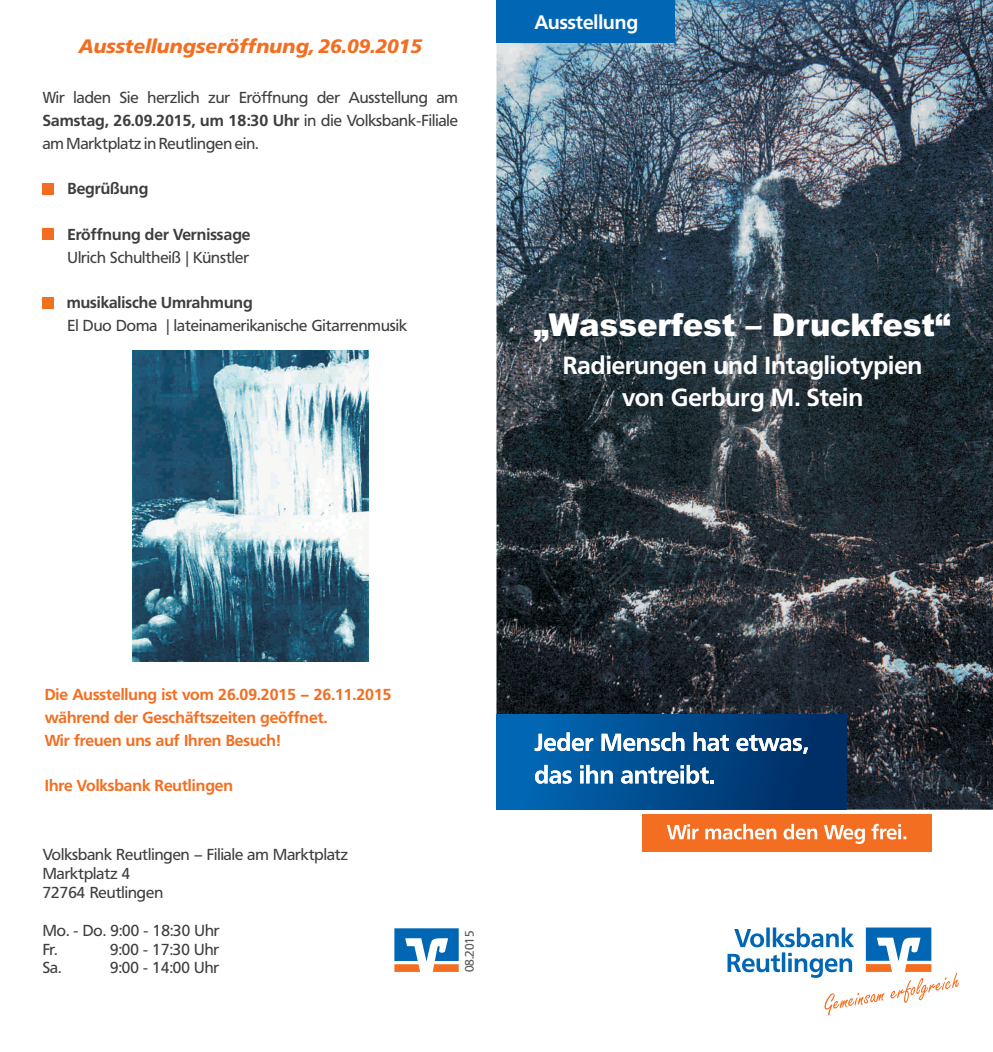
<style>
.page{position:relative;width:993px;height:1052px;background:#fff}
.page>*{position:absolute;margin:0;border:0;box-sizing:border-box;transform-origin:0 0}
.t1{font:900 31.5px "Arial";color:#fff}
.t2{font:700 24.5px/31.8px "Frutiger VR";color:#fff;text-align:center}
.t3{font:italic 700 19.25px "Frutiger VR";color:#f36e21}
.t4{font:700 19.25px "Frutiger VR";color:#fff}
.t5{font:15.75px/18.9px "Frutiger VR";color:#3e3e3f}
.t6{font:700 15.75px/22.8px "Frutiger VR";color:#f36e21}
.t7{font:700 15.75px "Frutiger VR";color:#3e3e3f}
.t8{font:12.25px "Frutiger VR";color:#57585a}
.s1{font-weight:700}
</style>
<div class="page">
<img style="left:496px;top:0;width:496px;height:809px">
<div style="left:496px;top:715px;width:349px;height:94px;background:linear-gradient(to right,#046eba,#002a60)"></div>
<div style="left:641px;top:814px;width:290px;height:38px;background:#f36e21"></div>
<svg style="left:666px;top:824px;width:240px;height:20px"></svg>
<svg style="left:727px;top:927px;width:231px;height:88px"></svg>
<div style="left:496px;top:0;width:179px;height:43px;background:#0166b3"></div>
<svg style="left:534px;top:732px;width:59px;height:19px"></svg>
<svg style="left:601px;top:732px;width:83px;height:19px"></svg>
<svg style="left:693px;top:732px;width:35px;height:19px"></svg>
<svg style="left:736px;top:734px;width:71px;height:19px"></svg>
<svg style="left:535px;top:765px;width:36px;height:18px"></svg>
<svg style="left:580px;top:765px;width:32px;height:18px"></svg>
<svg style="left:621px;top:765px;width:92px;height:18px"></svg>
<svg style="left:394px;top:928px;width:64px;height:44px"></svg>
<div style="left:43px;top:183px;width:11px;height:11px;background:#f36e21"></div>
<div style="left:43px;top:229px;width:11px;height:11px;background:#f36e21"></div>
<div style="left:43px;top:297px;width:11px;height:11px;background:#f36e21"></div>
<img style="left:133px;top:351px;width:235px;height:310px">
<p class="t3" style="left:79px;top:38px;width:344px">Ausstellungseröffnung, 26.09.2015</p>
<p class="t5" style="left:43px;top:88px;width:416px;line-height:22.8px;text-align:justify">Wir laden Sie herzlich zur Eröffnung der Ausstellung am <span class="s1">Samstag, 26.09.2015, um 18:30 Uhr</span> in die Volksbank-Filiale am Marktplatz in Reutlingen ein.</p>
<p class="t7" style="left:67px;top:182px;width:82px">Begrüßung</p>
<p class="t7" style="left:67px;top:228px;width:184px">Eröffnung der Vernissage</p>
<p class="t5" style="left:67px;top:249px;width:183px">Ulrich Schultheiß | Künstler</p>
<p class="t7" style="left:67px;top:296px;width:187px">musikalische Umrahmung</p>
<p class="t5" style="left:67px;top:317px;width:341px">El Duo Doma | lateinamerikanische Gitarrenmusik</p>
<p class="t4" style="left:534px;top:14px;width:105px">Ausstellung</p>
<h1 class="t1" style="left:533px;top:313px;width:418px">„Wasserfest – Druckfest“</h1>
<h2 class="t2" style="left:562px;top:351px;width:361px">Radierungen und Intagliotypien von Gerburg M. Stein</h2>
<p class="t6" style="left:45px;top:684px;width:348px">Die Ausstellung ist vom 26.09.2015 – 26.11.2015 während der Geschäftszeiten geöffnet.<br>Wir freuen uns auf Ihren Besuch!</p>
<p class="t6" style="left:45px;top:775px;width:190px">Ihre Volksbank Reutlingen</p>
<p class="t5" style="left:43px;top:846px;width:307px">Volksbank Reutlingen – Filiale am Marktplatz<br>Marktplatz 4<br>72764 Reutlingen</p>
<p class="t5" style="left:43px;top:922px;width:178px">Mo. - Do. 9:00 - 18:30 Uhr<br>Fr.</p>
<p class="t5" style="left:110px;top:940px;width:110px">9:00 - 17:30 Uhr</p>
<p class="t5" style="left:43px;top:959px;width:20px">Sa.</p>
<p class="t5" style="left:110px;top:959px;width:110px">9:00 - 14:00 Uhr</p>
<p class="t8" style="left:464px;top:972px;width:44px;rotate:-90deg">08.2015</p>
</div>
